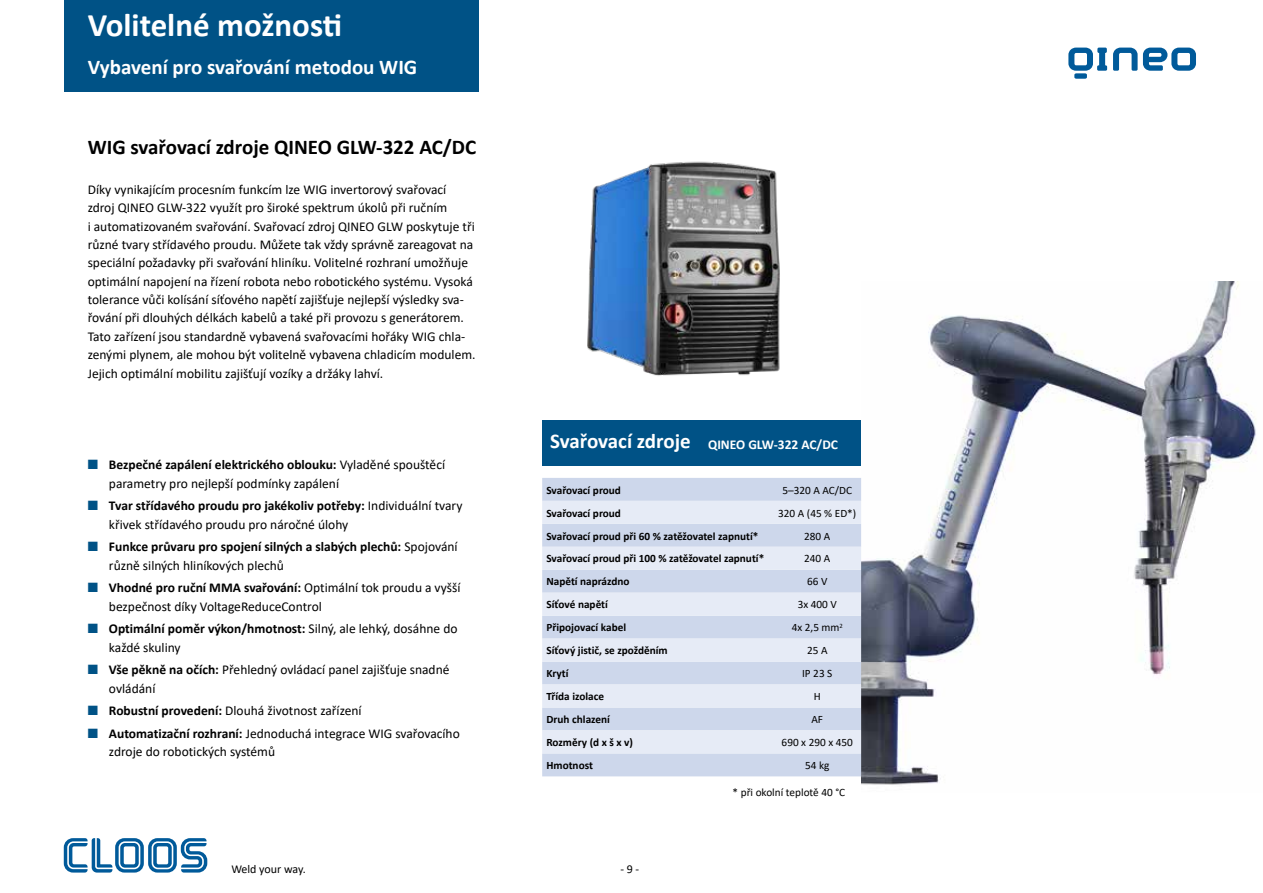
<style>
.page{position:relative;width:1263px;height:893px;background:#fff}
.page>*{position:absolute;margin:0;border:0;box-sizing:border-box;transform-origin:0 0}
.t1{font:700 33px "Calibri";color:#fff}
.t2{font:700 21px "Calibri";color:#000}
.t3{font:700 21px "Calibri";color:#fff}
.t4{font:13.5px/18.3px "Calibri";color:#000}
.t5{font:700 13.5px/18.3px "Calibri";color:#000}
.t6{font:700 13.5px "Calibri";color:#fff}
.t7{font:12px "Calibri";letter-spacing:-.005em;color:#000}
.t8{font:700 11.25px "Calibri";color:#000}
.t9{font:11.25px "Calibri";color:#000}
.s1{color:#005286}
.s2{font-weight:700}
.s3{font-weight:400}
.s4{font-size:21px}
</style>
<div class="page">
<img style="left:861px;top:281px;width:395px;height:504px">
<img style="left:587px;top:161px;width:193px;height:215px">
<div style="left:542px;top:478px;width:319px;height:298px;background:#cdd7eb"></div>
<svg style="left:542px;top:501px;width:319px;height:252px;background:#dbe2f1"></svg>
<div style="left:542px;top:420px;width:319px;height:46px;background:#005286"></div>
<svg style="left:64px;top:838px;width:143px;height:35px"></svg>
<div style="left:64px;top:0;width:414px;height:92px;background:#005286"></div>
<svg style="left:1113px;top:48px;width:24px;height:23px"></svg>
<svg style="left:1143px;top:48px;width:53px;height:23px"></svg>
<svg style="left:1068px;top:48px;width:39px;height:31px"></svg>
<h1 class="t1" style="left:88px;top:2px;width:256px">Volitelné možnosti</h1>
<h2 class="t3" style="left:88px;top:52px;width:331px">Vybavení pro svařování metodou WIG</h2>
<h2 class="t2" style="left:88px;top:132px;width:390px">WIG svařovací zdroje QINEO GLW-322 AC/DC</h2>
<p class="t4" style="left:88px;top:180px;width:389px">Díky vynikajícím procesním funkcím lze WIG invertorový svařovací zdroj QINEO GLW-322 využít pro široké spektrum úkolů při ručním<br>i automatizovaném svařování. Svařovací zdroj QINEO GLW poskytuje tři různé tvary střídavého proudu. Můžete tak vždy správně zareagovat na speciální požadavky při svařování hliníku. Volitelné rozhraní umožňuje optimální napojení na řízení robota nebo robotického systému. Vysoká tolerance vůči kolísání síťového napětí zajišťuje nejlepší výsledky sva&shy;řování při dlouhých délkách kabelů a také při provozu s generátorem.<br>Tato zařízení jsou standardně vybavená svařovacími hořáky WIG chla&shy;zenými plynem, ale mohou být volitelně vybavena chladicím modulem.<br>Jejich optimální mobilitu zajišťují vozíky a držáky lahví.</p>
<p class="t4" style="left:109px;top:455px;width:338px;text-indent:-21px"><span class="s1">■</span> <span class="s2">Bezpečné zapálení elektrického oblouku:</span> Vyladěné spouštěcí parametry pro nejlepší podmínky zapálení</p>
<p class="t4" style="left:109px;top:496px;width:355px;text-indent:-21px"><span class="s1">■</span> <span class="s2">Tvar střídavého proudu pro jakékoliv potřeby:</span> Individuální tvary křivek střídavého proudu pro náročné úlohy</p>
<p class="t5" style="left:109px;top:538px;width:350px;text-indent:-21px"><span class="s1">■</span> Funkce průvaru pro spojení silných a slabých plechů: <span class="s3">Spojování různě silných hliníkových plechů</span></p>
<p class="t4" style="left:109px;top:578px;width:353px;text-indent:-21px"><span class="s1">■</span> <span class="s2">Vhodné pro ruční MMA svařování:</span> Optimální tok proudu a vyšší bezpečnost díky VoltageReduceControl</p>
<p class="t4" style="left:109px;top:619px;width:350px;text-indent:-21px"><span class="s1">■</span> <span class="s2">Optimální poměr výkon/hmotnost:</span> Silný, ale lehký, dosáhne do každé skuliny</p>
<p class="t4" style="left:109px;top:660px;width:342px;text-indent:-21px"><span class="s1">■</span> <span class="s2">Vše pěkně na očích:</span> Přehledný ovládací panel zajišťuje snadné ovládání</p>
<p class="t4" style="left:88px;top:701px;width:275px"><span class="s1">■</span> <span class="s2">Robustní provedení:</span> Dlouhá životnost zařízení</p>
<p class="t4" style="left:109px;top:724px;width:352px;text-indent:-21px"><span class="s1">■</span> <span class="s2">Automatizační rozhraní:</span> Jednoduchá integrace WIG svařovacího zdroje do robotických systémů</p>
<p class="t6" style="left:550px;top:435px;width:289px"><span class="s4">Svařovací zdroje</span> QINEO GLW-322 AC/DC</p>
<p class="t8" style="left:546px;top:482px;width:76px">Svařovací proud</p>
<p class="t9" style="left:782px;top:482px;width:71px">5–320 A AC/DC</p>
<p class="t8" style="left:546px;top:505px;width:76px">Svařovací proud</p>
<p class="t9" style="left:778px;top:505px;width:80px">320 A (45 % ED*)</p>
<p class="t8" style="left:546px;top:528px;width:214px">Svařovací proud při 60 % zatěžovatel zapnutí*</p>
<p class="t9" style="left:804px;top:528px;width:28px">280 A</p>
<p class="t8" style="left:546px;top:551px;width:219px">Svařovací proud při 100 % zatěžovatel zapnutí*</p>
<p class="t9" style="left:804px;top:551px;width:28px">240 A</p>
<p class="t8" style="left:546px;top:574px;width:85px">Napětí naprázdno</p>
<p class="t9" style="left:807px;top:574px;width:22px">66 V</p>
<p class="t8" style="left:546px;top:597px;width:63px">Síťové napětí</p>
<p class="t9" style="left:798px;top:597px;width:41px">3x 400 V</p>
<p class="t8" style="left:546px;top:620px;width:81px">Připojovací kabel</p>
<p class="t9" style="left:792px;top:620px;width:53px">4x 2,5 mm<sup>2</sup></p>
<p class="t8" style="left:546px;top:643px;width:123px">Síťový jistič, se zpožděním</p>
<p class="t9" style="left:807px;top:643px;width:22px">25 A</p>
<p class="t8" style="left:546px;top:666px;width:24px">Krytí</p>
<p class="t9" style="left:802px;top:666px;width:32px">IP 23 S</p>
<p class="t8" style="left:546px;top:688px;width:59px">Třída izolace</p>
<p class="t9" style="left:814px;top:689px;width:9px">H</p>
<p class="t8" style="left:546px;top:711px;width:65px">Druh chlazení</p>
<p class="t9" style="left:811px;top:712px;width:13px">AF</p>
<p class="t8" style="left:546px;top:734px;width:88px">Rozměry (d x š x v)</p>
<p class="t9" style="left:782px;top:735px;width:73px">690 x 290 x 450</p>
<p class="t8" style="left:546px;top:757px;width:48px">Hmotnost</p>
<p class="t9" style="left:805px;top:758px;width:26px">54 kg</p>
<p class="t9" style="left:733px;top:785px;width:114px">* při okolní teplotě 40 °C</p>
<p class="t7" style="left:231px;top:860px;width:76px">Weld your way.</p>
<p class="t7" style="left:620px;top:860px;width:20px">- 9 -</p>
</div>
